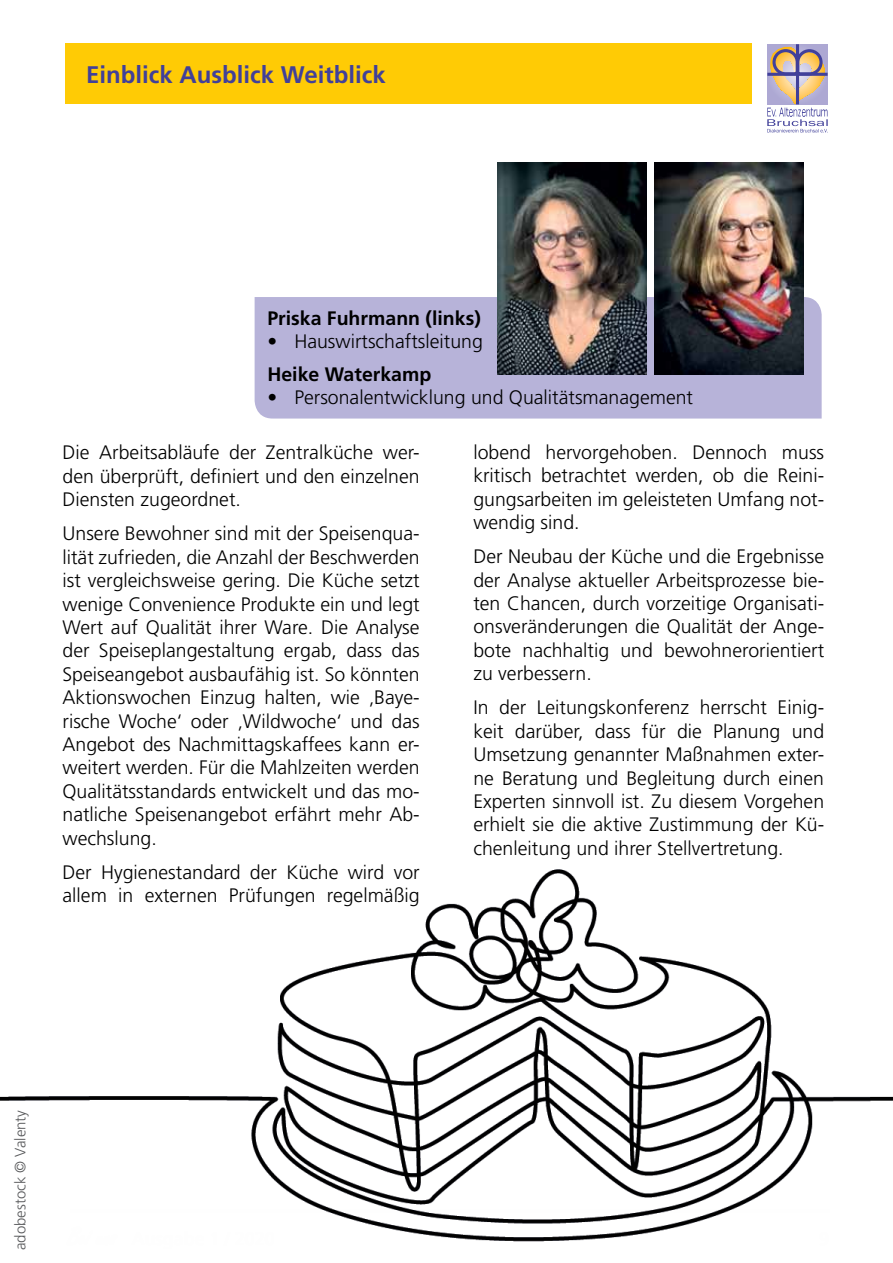
<style>
.page{position:relative;width:893px;height:1263px;background:#fff}
.page>*{position:absolute;margin:0;border:0;box-sizing:border-box;transform-origin:0 0}
.t1{font:700 24px "Frutiger";color:#414099}
.t2{font:300 19.5px/23.4px "Frutiger";color:#000;text-align:justify}
.t3{font:700 19.5px "Frutiger";color:#000}
.t4{font:300 15px "Frutiger";color:#58595b}
</style>
<div class="page">
<svg style="left:767px;top:44px;width:61px;height:88px"></svg>
<img style="left:0;top:869px;width:893px;height:373px">
<div style="left:65px;top:43px;width:687px;height:61px;background:#ffcb05"></div>
<div style="left:255px;top:297px;width:567px;height:122px;background:#b7b3d9"></div>
<img style="left:497px;top:162px;width:149px;height:213px">
<img style="left:654px;top:162px;width:149px;height:213px">
<p class="t1" style="left:86px;top:61px;width:301px">Einblick Ausblick Weitblick</p>
<p class="t3" style="left:267px;top:307px;width:215px">Priska Fuhrmann (links)</p>
<p class="t2" style="left:267px;top:330px;width:217px">• Hauswirtschaftsleitung</p>
<p class="t3" style="left:267px;top:363px;width:166px">Heike Waterkamp</p>
<p class="t2" style="left:267px;top:386px;width:427px">• Personalentwicklung und Qualitätsmanagement</p>
<p class="t2" style="left:63px;top:441px;width:359px">Die Arbeitsabläufe der Zentralküche wer&shy;den überprüft, definiert und den einzelnen Diensten zugeordnet.</p>
<p class="t2" style="left:63px;top:522px;width:359px">Unsere Bewohner sind mit der Speisenqua&shy;lität zufrieden, die Anzahl der Beschwerden ist vergleichsweise gering. Die Küche setzt wenige Convenience Produkte ein und legt Wert auf Qualität ihrer Ware. Die Analyse der Speiseplangestaltung ergab, dass das Speiseangebot ausbaufähig ist. So könnten Aktionswochen Einzug halten, wie ‚Baye&shy;rische Woche‘ oder ‚Wildwoche‘ und das Angebot des Nachmittagskaffees kann er&shy;weitert werden. Für die Mahlzeiten werden Qualitätsstandards entwickelt und das mo&shy;natliche Speisenangebot erfährt mehr Ab&shy;wechslung.</p>
<p class="t2" style="left:63px;top:860px;width:359px">Der Hygienestandard der Küche wird vor allem in externen Prüfungen regelmäßig</p>
<p class="t2" style="left:473px;top:440px;width:352px">lobend hervorgehoben. Dennoch muss kritisch betrachtet werden, ob die Reini&shy;gungsarbeiten im geleisteten Umfang not&shy;wendig sind.</p>
<p class="t2" style="left:473px;top:545px;width:352px">Der Neubau der Küche und die Ergebnisse der Analyse aktueller Arbeitsprozesse bie&shy;ten Chancen, durch vorzeitige Organisati&shy;onsveränderungen die Qualität der Ange&shy;bote nachhaltig und bewohnerorientiert zu verbessern.</p>
<p class="t2" style="left:473px;top:696px;width:352px">In der Leitungskonferenz herrscht Einig&shy;keit darüber, dass für die Planung und Umsetzung genannter Maßnahmen exter&shy;ne Beratung und Begleitung durch einen Experten sinnvoll ist. Zu diesem Vorgehen erhielt sie die aktive Zustimmung der Kü&shy;chenleitung und ihrer Stellvertretung.</p>
<p class="t4" style="left:12px;top:1250px;width:142px;rotate:-90deg">adobestock © Valenty</p>
</div>
